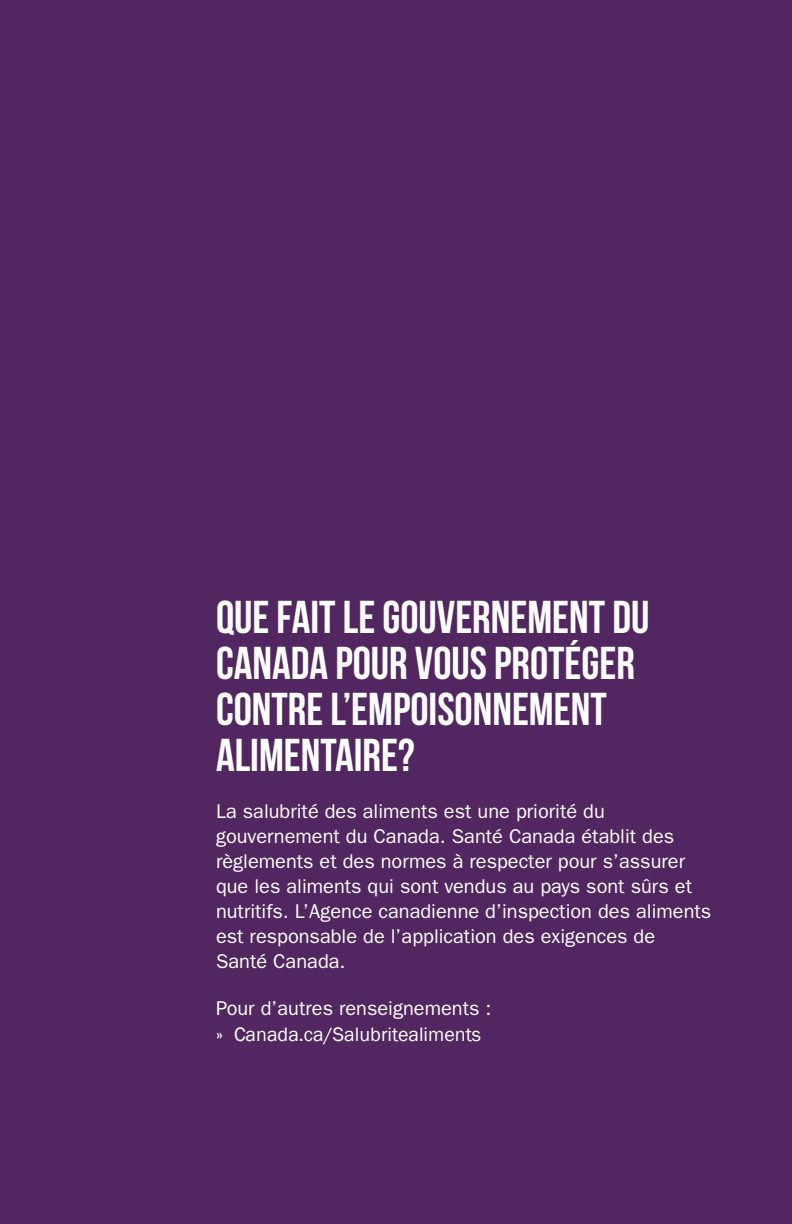
<style>
.page{position:relative;width:792px;height:1224px;background:#522761}
.page>*{position:absolute;margin:0;border:0;box-sizing:border-box;transform-origin:0 0}
.t1{font:46px/46px "Bebas Neue";color:#fff}
.t2{font:20px/25px "ITC Franklin Gothic Std";color:#fff}
.t3{font:20px "Franklin Gothic";color:#fff}
</style>
<div class="page">
<h1 class="t1" style="left:216px;top:594px;width:435px">QUE FAIT LE GOUVERNEMENT DU<br>CANADA POUR VOUS PROTÉGER<br>CONTRE L’EMPOISONNEMENT<br>ALIMENTAIRE?</h1>
<p class="t2" style="left:216px;top:799px;width:497px">La salubrité des aliments est une priorité du gouvernement du Canada. Santé Canada établit des règlements et des normes à respecter pour s’assurer que les aliments qui sont vendus au pays sont sûrs et nutritifs. L’Agence canadienne d’inspection des aliments est responsable de l’application des exigences de Santé Canada.</p>
<p class="t2" style="left:216px;top:995px;width:277px">Pour d’autres renseignements :</p>
<p class="t3" style="left:216px;top:1022px;width:267px">» Canada.ca/Salubritealiments</p>
</div>
